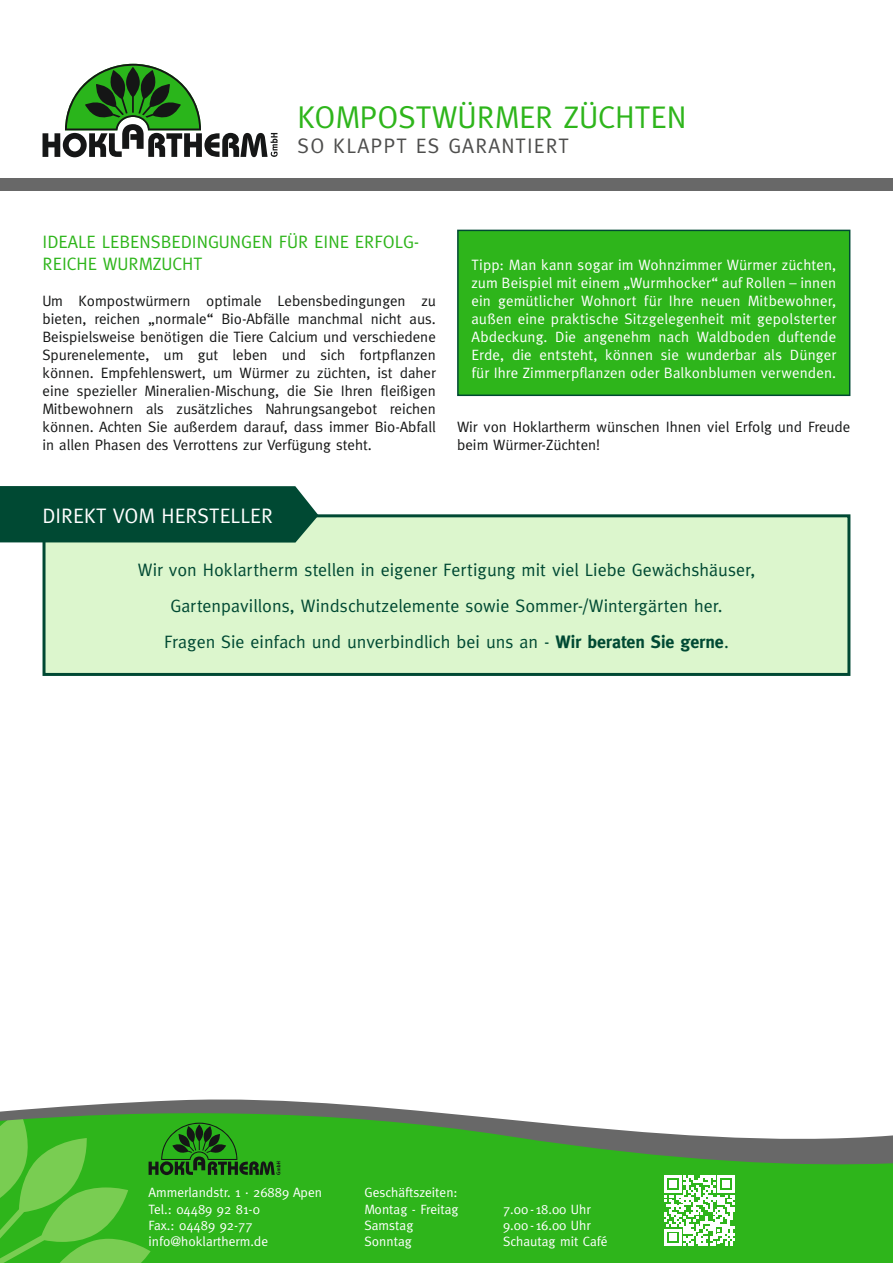
<style>
.page{position:relative;width:893px;height:1263px;background:#fff}
.page>*{position:absolute;margin:0;border:0;box-sizing:border-box;transform-origin:0 0}
.t1{font:31.5px "Meta Plus";color:#2eb51b}
.t2{font:21px "Meta Plus";letter-spacing:.05em;color:#4e4e4d}
.t3{font:21px "Meta Plus";color:#fff}
.t4{font:18px/36px "Meta Plus";color:#004933;text-align:center}
.t5{font:18px/21.6px "Meta Plus";color:#2eb51b}
.t6{font:15px/18px "Meta Plus";color:#151616;text-align:justify}
.t7{font:15px/18px "Meta Plus";letter-spacing:.01em;color:#fff;text-align:justify}
.t8{font:13.5px/16.2px "Meta Plus";color:#fff}
.s1{font-weight:700}
</style>
<div class="page">
<div style="left:0;top:179px;width:893px;height:12px;background:#686868"></div>
<div style="left:280px;top:1167px;width:613px;height:96px;background:#2eb51b"></div>
<svg style="left:0;top:1099px;width:893px;height:68px"></svg>
<svg style="left:664px;top:1175px;width:71px;height:71px"></svg>
<div style="left:458px;top:230px;width:392px;height:165px;background:#2eb51b"></div>
<div style="left:457px;top:230px;width:393px;height:166px;border:2px solid #004933"></div>
<div style="left:44px;top:516px;width:805px;height:158px;background:#dcf6cd"></div>
<div style="left:43px;top:514px;width:807px;height:162px;border:3px solid #004933"></div>
<div style="left:0;top:486px;width:318px;height:57px;background:#004933"></div>
<svg style="left:43px;top:64px;width:235px;height:93px"></svg>
<svg style="left:0;top:1115px;width:280px;height:148px;background:#3fb228"></svg>
<h1 class="t1" style="left:298px;top:99px;width:390px">KOMPOSTWÜRMER ZÜCHTEN</h1>
<h2 class="t2" style="left:298px;top:134px;width:273px">SO KLAPPT ES GARANTIERT</h2>
<p class="t5" style="left:43px;top:231px;width:378px">IDEALE LEBENSBEDINGUNGEN FÜR EINE ERFOLG-<br>REICHE WURMZUCHT</p>
<p class="t6" style="left:43px;top:292px;width:395px">Um Kompostwürmern optimale Lebensbedingungen zu bieten, reichen „normale“ Bio-Abfälle manchmal nicht aus.<br>Beispielsweise benötigen die Tiere Calcium und verschiedene Spurenelemente, um gut leben und sich fortpflanzen können. Empfehlenswert, um Würmer zu züchten, ist daher eine spezieller Mineralien-Mischung, die Sie Ihren fleißigen Mitbewohnern als zusätzliches Nahrungsangebot reichen können. Achten Sie außerdem darauf, dass immer Bio-Abfall in allen Phasen des Verrottens zur Verfügung steht.</p>
<p class="t7" style="left:471px;top:256px;width:366px">Tipp: Man kann sogar im Wohnzimmer Würmer züchten, zum Beispiel mit einem „Wurmhocker“ auf Rollen – innen ein gemütlicher Wohnort für Ihre neuen Mitbewohner, außen eine praktische Sitzgelegenheit mit gepolsterter Abdeckung. Die angenehm nach Waldboden duftende Erde, die entsteht, können sie wunderbar als Dünger für Ihre Zimmerpflanzen oder Balkonblumen verwenden.</p>
<p class="t6" style="left:457px;top:418px;width:395px">Wir von Hoklartherm wünschen Ihnen viel Erfolg und Freude beim Würmer-Züchten!</p>
<h2 class="t3" style="left:43px;top:503px;width:232px">DIREKT VOM HERSTELLER</h2>
<p class="t4" style="left:138px;top:552px;width:619px">Wir von Hoklartherm stellen in eigener Fertigung mit viel Liebe Gewächshäuser,<br>Gartenpavillons, Windschutzelemente sowie Sommer-/Wintergärten her.<br>Fragen Sie einfach und unverbindlich bei uns an - <span class="s1">Wir beraten Sie gerne</span>.</p>
<p class="t8" style="left:149px;top:1184px;width:175px">Ammerlandstr. 1 · 26889 Apen<br>Tel.: 04489 92 81-0<br>Fax.: 04489 92-77 info@hoklartherm.de</p>
<p class="t8" style="left:365px;top:1184px;width:96px">Geschäftszeiten:<br>Montag - Freitag</p>
<p class="t8" style="left:503px;top:1200px;width:89px">7.00 - 18.00 Uhr</p>
<p class="t8" style="left:365px;top:1217px;width:50px">Samstag</p>
<p class="t8" style="left:503px;top:1217px;width:89px">9.00 - 16.00 Uhr</p>
<p class="t8" style="left:365px;top:1233px;width:49px">Sonntag</p>
<p class="t8" style="left:503px;top:1233px;width:106px">Schautag mit Café</p>
</div>
